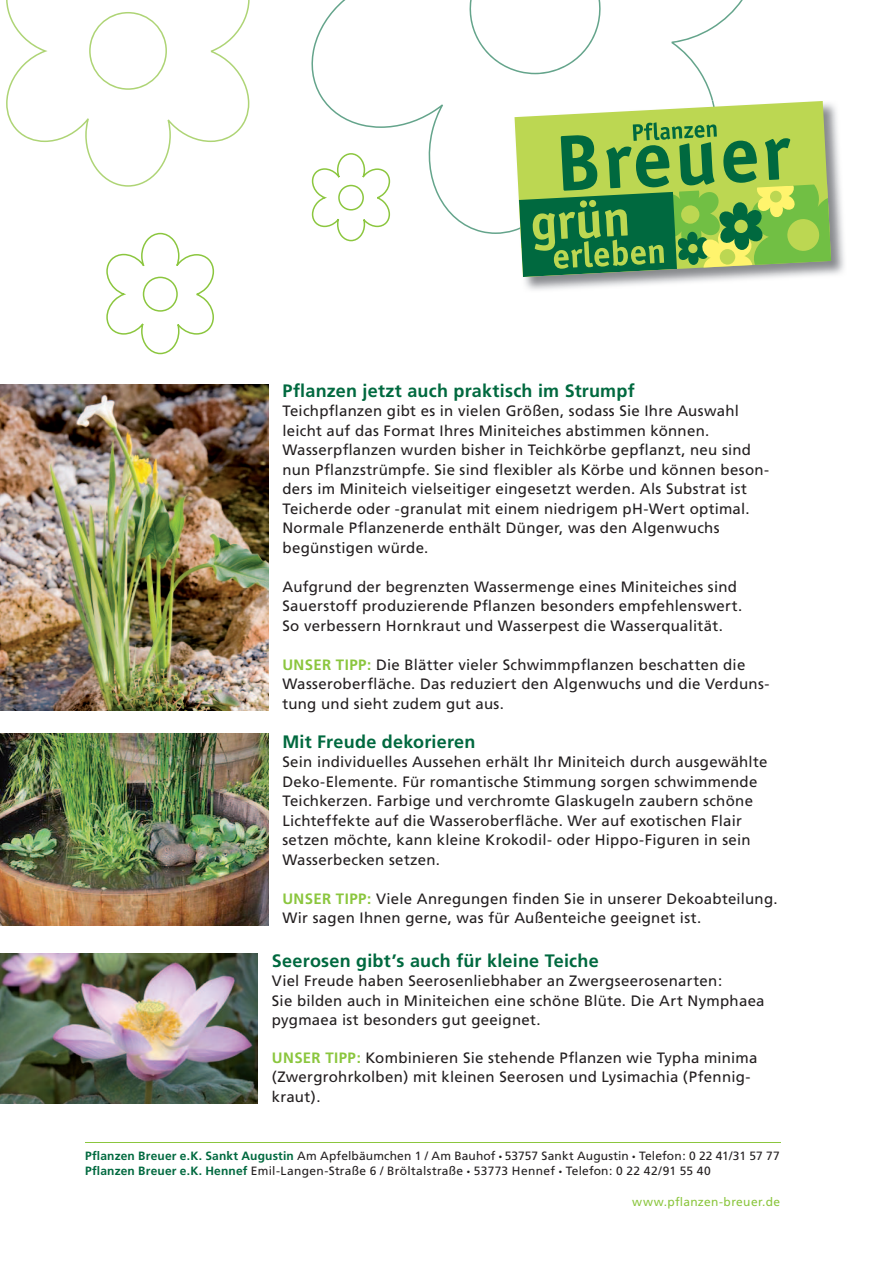
<style>
.page{position:relative;width:893px;height:1263px;background:#fff}
.page>*{position:absolute;margin:0;border:0;box-sizing:border-box;transform-origin:0 0}
.t1{font:700 18px "Frutiger";letter-spacing:.015em;color:#00693f}
.t2{font:15px/19.5px "Frutiger";letter-spacing:.02em;color:#231f20}
.t3{font:12px/14.4px "Frutiger";letter-spacing:.015em;color:#231f20}
.t4{font:12px "Frutiger";letter-spacing:.03em;color:#8bc63e}
.s1{font-weight:700;color:#8bc63e}
.s2{font-weight:700;color:#00693f}
.s3{font-family:"Myriad Pro"}
</style>
<div class="page">
<svg style="left:311px;top:0;width:432px;height:234px"></svg>
<svg style="left:106px;top:233px;width:108px;height:121px"></svg>
<img style="left:524px;top:100px;width:320px;height:190px">
<svg style="left:514px;top:101px;width:316px;height:133px;fill:#bcd752"></svg>
<svg style="left:519px;top:122px;width:312px;height:155px;background:#73ac51"></svg>
<svg style="left:6px;top:0;width:244px;height:187px"></svg>
<svg style="left:312px;top:153px;width:78px;height:88px"></svg>
<img style="left:0;top:385px;width:269px;height:325px">
<img style="left:0;top:733px;width:269px;height:192px">
<img style="left:0;top:954px;width:257px;height:149px">
<hr style="left:85px;top:1142px;width:695px;height:1px;background:#8bc63e">
<p class="t1" style="left:282px;top:380px;width:354px">Pflanzen jetzt auch praktisch im Strumpf</p>
<p class="t2" style="left:282px;top:401px;width:488px">Teichpflanzen gibt es in vielen Größen, sodass Sie Ihre Auswahl leicht auf das Format Ihres Miniteiches abstimmen können.<br>Wasserpflanzen wurden bisher in Teichkörbe gepflanzt, neu sind nun Pflanzstrümpfe. Sie sind flexibler als Körbe und können beson&shy;ders im Miniteich vielseitiger eingesetzt werden. Als Substrat ist Teicherde oder -granulat mit einem niedrigem pH-Wert optimal.<br>Normale Pflanzenerde enthält Dünger, was den Algenwuchs begünstigen würde.</p>
<p class="t2" style="left:282px;top:577px;width:461px">Aufgrund der begrenzten Wassermenge eines Miniteiches sind<br>Sauerstoff produzierende Pflanzen besonders empfehlenswert.<br>So verbessern Hornkraut und Wasserpest die Wasserqualität.</p>
<p class="t2" style="left:282px;top:655px;width:488px"><span class="s1">UNSER TIPP:</span> Die Blätter vieler Schwimmpflanzen beschatten die<br>Wasseroberfläche. Das reduziert den Algenwuchs und die Verduns&shy;tung und sieht zudem gut aus.</p>
<p class="t1" style="left:282px;top:731px;width:195px">Mit Freude dekorieren</p>
<p class="t2" style="left:282px;top:752px;width:486px">Sein individuelles Aussehen erhält Ihr Miniteich durch ausgewählte Deko-Elemente. Für romantische Stimmung sorgen schwimmende Teichkerzen. Farbige und verchromte Glaskugeln zaubern schöne Lichteffekte auf die Wasseroberfläche. Wer auf exotischen Flair setzen möchte, kann kleine Krokodil- oder Hippo-Figuren in sein Wasserbecken setzen.</p>
<p class="t2" style="left:282px;top:889px;width:497px"><span class="s1">UNSER TIPP:</span> Viele Anregungen finden Sie in unserer Dekoabteilung.<br>Wir sagen Ihnen gerne, was für Außenteiche geeignet ist.</p>
<p class="t1" style="left:272px;top:950px;width:328px">Seerosen gibt’s auch für kleine Teiche</p>
<p class="t2" style="left:272px;top:971px;width:494px">Viel Freude haben Seerosenliebhaber an Zwergseerosenarten:<br>Sie bilden auch in Miniteichen eine schöne Blüte. Die Art Nymphaea pygmaea ist besonders gut geeignet.</p>
<p class="t2" style="left:272px;top:1047px;width:487px"><span class="s1">UNSER TIPP:</span> Kombinieren Sie stehende Pflanzen wie Typha minima (Zwergrohrkolben) mit kleinen Seerosen und Lysimachia (Pfennig&shy;kraut).</p>
<p class="t3" style="left:85px;top:1149px;width:696px"><span class="s2">Pflanzen Breuer e.K. Sankt Augustin</span> Am Apfelbäumchen 1 / Am Bauhof <span class="s3">•</span> 53757 Sankt Augustin <span class="s3">•</span> Telefon: 0 22 41/31 57 77<br><span class="s2">Pflanzen Breuer e.K. Hennef</span> Emil-Langen-Straße 6 / Bröltalstraße <span class="s3">•</span> 53773 Hennef <span class="s3">•</span> Telefon: 0 22 42/91 55 40</p>
<p class="t4" style="left:632px;top:1195px;width:150px">www.pflanzen-breuer.de</p>
</div>
